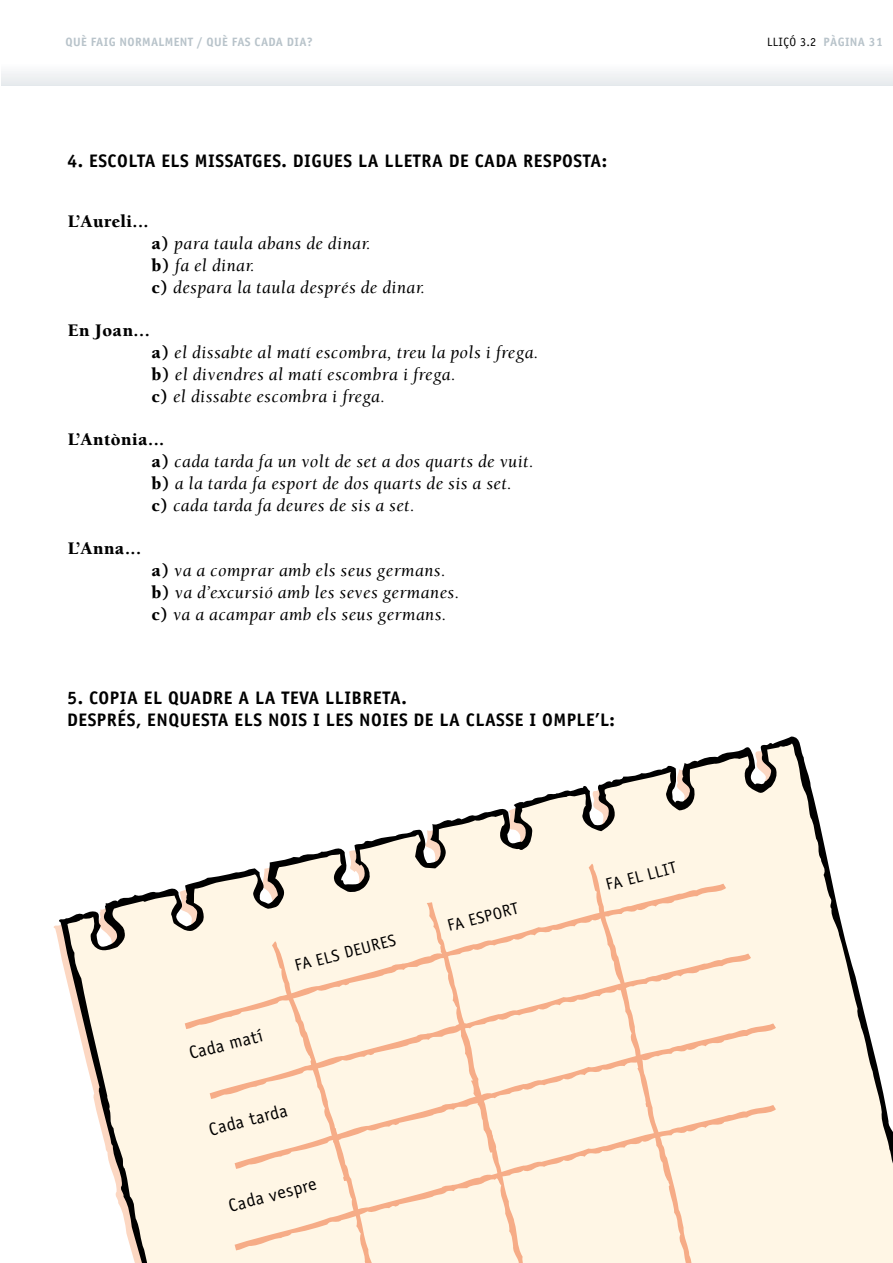
<style>
.page{position:relative;width:893px;height:1263px;background:#fff}
.page>*{position:absolute;margin:0;border:0;box-sizing:border-box;transform-origin:0 0}
.t1{font:italic 18.15px/21.8px "Berkeley";letter-spacing:.025em;color:#000}
.t2{font:700 18.15px/21.8px "Officina Sans";letter-spacing:.03em;color:#000}
.t3{font:900 18.15px "Berkeley";letter-spacing:.03em;color:#000}
.t4{font:18.15px "Officina Sans";color:#000}
.t5{font:16.65px "Officina Sans";color:#000}
.t6{font:700 12.15px "Officina Sans";letter-spacing:.03em;color:#b8c3ca}
.t7{font:12.15px "Officina Sans";letter-spacing:.025em;color:#000}
.s1{font-weight:700;color:#b8c3ca}
.s2{font-weight:900;font-style:normal}
</style>
<div class="page">
<hr style="left:1px;top:81px;width:891px;height:4px;background:#e3e7eb">
<hr style="left:1px;top:78px;width:891px;height:4px;background:#e7ebee">
<hr style="left:1px;top:75px;width:891px;height:4px;background:#eceef0">
<hr style="left:1px;top:72px;width:891px;height:4px;background:#eff2f4">
<hr style="left:1px;top:69px;width:891px;height:4px;background:#f4f6f7">
<hr style="left:1px;top:66px;width:891px;height:4px;background:#f9fafa">
<hr style="left:1px;top:65px;width:891px;height:2px;background:#fdfdfe">
<svg style="left:67px;top:743px;width:825px;height:520px;fill:#fff6e5"></svg>
<svg style="left:185px;top:884px;width:541px;height:145px;background:#f4eada"></svg>
<svg style="left:210px;top:954px;width:541px;height:145px;background:#fef0dd"></svg>
<svg style="left:234px;top:1023px;width:541px;height:82px;background:#fef0de"></svg>
<div style="left:234px;top:1105px;width:541px;height:145px;background:#fff6e5"></div>
<svg style="left:427px;top:902px;width:117px;height:361px;background:#feeedb"></svg>
<svg style="left:272px;top:941px;width:132px;height:322px;background:#feeeda"></svg>
<svg style="left:588px;top:864px;width:112px;height:399px;background:#feeedb"></svg>
<p class="t6" style="left:66px;top:37px;width:249px">QUÈ FAIG NORMALMENT / QUÈ FAS CADA DIA?</p>
<p class="t7" style="left:767px;top:37px;width:117px">LLIÇÓ 3.2 <span class="s1">PÀGINA 31</span></p>
<p class="t2" style="left:67px;top:151px;width:541px">4. ESCOLTA ELS MISSATGES. DIGUES LA LLETRA DE CADA RESPOSTA:</p>
<p class="t3" style="left:68px;top:214px;width:82px">L’Aureli...</p>
<p class="t1" style="left:152px;top:234px;width:275px"><span class="s2">a)</span> para taula abans de dinar.<br><span class="s2">b)</span> fa el dinar.<br><span class="s2">c)</span> despara la taula després de dinar.</p>
<p class="t3" style="left:68px;top:323px;width:83px">En Joan...</p>
<p class="t1" style="left:152px;top:343px;width:388px"><span class="s2">a)</span> el dissabte al matí escombra, treu la pols i frega. <span class="s2">b)</span> el divendres al matí escombra i frega.<br><span class="s2">c)</span> el dissabte escombra i frega.</p>
<p class="t1" style="left:152px;top:430px;width:383px;text-indent:-84px"><span class="s2">L’Antònia...<br>a)</span> cada tarda fa un volt de set a dos quarts de vuit. <span class="s2">b)</span> a la tarda fa esport de dos quarts de sis a set.<br><span class="s2">c)</span> cada tarda fa deures de sis a set.</p>
<p class="t3" style="left:68px;top:542px;width:75px">L’Anna...</p>
<p class="t1" style="left:152px;top:561px;width:309px"><span class="s2">a)</span> va a comprar amb els seus germans. <span class="s2">b)</span> va d’excursió amb les seves germanes. <span class="s2">c)</span> va a acampar amb els seus germans.</p>
<p class="t2" style="left:67px;top:689px;width:549px">5. COPIA EL QUADRE A LA TEVA LLIBRETA.<br>DESPRÉS, ENQUESTA ELS NOIS I LES NOIES DE LA CLASSE I OMPLE’L:</p>
<p class="t4" style="left:188px;top:1047px;width:77px;rotate:-15deg">Cada matí</p>
<p class="t5" style="left:293px;top:960px;width:105px;rotate:-15deg">FA ELS DEURES</p>
<p class="t4" style="left:207px;top:1123px;width:82px;rotate:-15deg">Cada tarda</p>
<p class="t4" style="left:227px;top:1200px;width:91px;rotate:-15deg">Cada vespre</p>
<p class="t5" style="left:446px;top:920px;width:74px;rotate:-15deg">FA ESPORT</p>
<p class="t5" style="left:604px;top:879px;width:74px;rotate:-15deg">FA EL LLIT</p>
</div>
